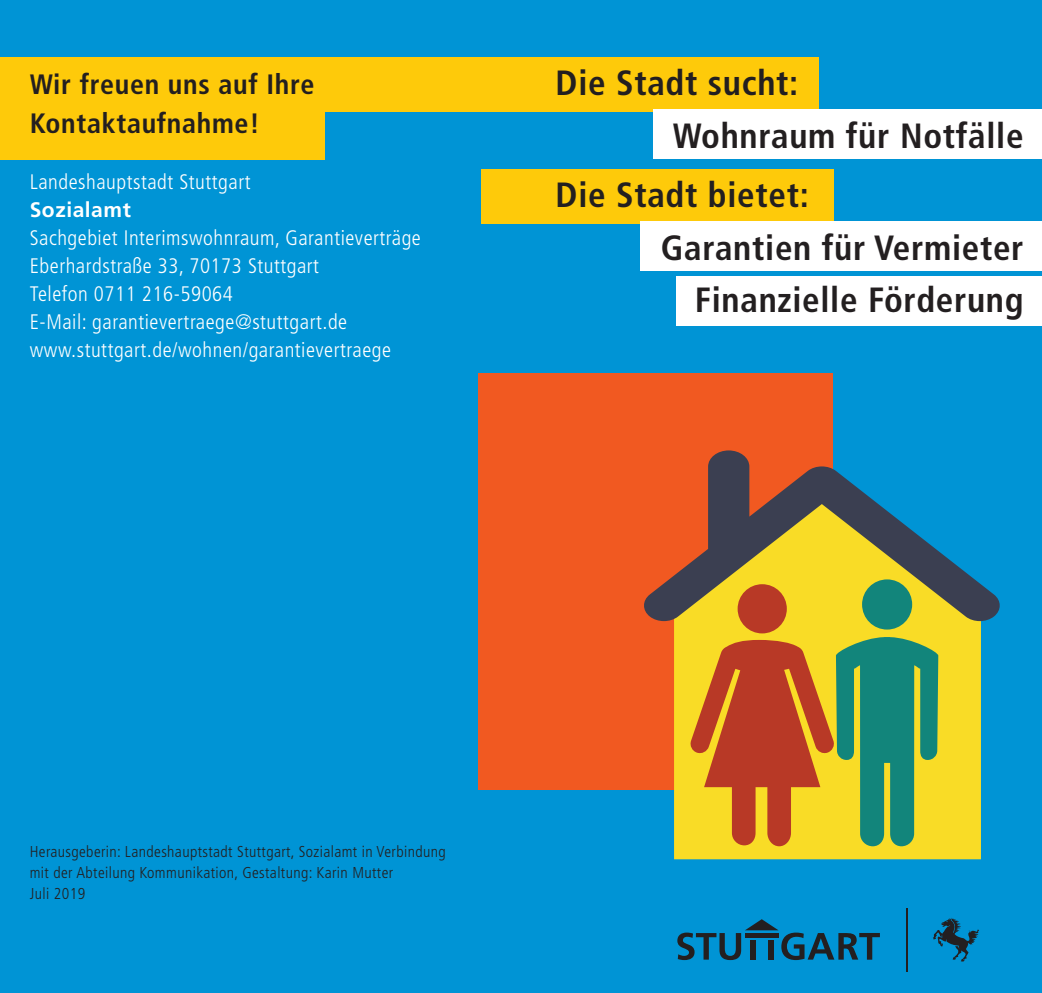
<style>
.page{position:relative;width:1042px;height:993px;background:#fff}
.page>*{position:absolute;margin:0;border:0;box-sizing:border-box;transform-origin:0 0}
.t1{font:700 condensed 35px/52.5px "Frutiger LT Com";letter-spacing:.02em;color:#231f20}
.t2{font:700 condensed 28px/38.5px "Frutiger LT Com";letter-spacing:.025em;color:#231f20}
.t3{font:300 condensed 21px/28px "Frutiger LT Com";letter-spacing:.025em;color:#fff}
.t4{font:700 21px "Frutiger LT Com";letter-spacing:.025em;color:#fff}
.t5{font:300 condensed 15.75px/21px "Frutiger LT Com";letter-spacing:.025em;color:#231f20}
</style>
<div class="page">
<div style="left:0;top:0;width:1042px;height:992px;background:#0094d5"></div>
<div style="left:478px;top:373px;width:354px;height:416px;background:#f15921"></div>
<div style="left:0;top:57px;width:818px;height:55px;background:#feca0a"></div>
<div style="left:652px;top:109px;width:390px;height:50px;background:#fff"></div>
<div style="left:481px;top:169px;width:352px;height:55px;background:#feca0a"></div>
<div style="left:0;top:105px;width:325px;height:55px;background:#feca0a"></div>
<div style="left:674px;top:621px;width:307px;height:238px;background:#f9dc26"></div>
<svg style="left:644px;top:450px;width:355px;height:171px"></svg>
<div style="left:737px;top:584px;width:50px;height:49px;background:#b83926;border-radius:50%"></div>
<div style="left:862px;top:579px;width:50px;height:50px;background:#12857b;border-radius:50%"></div>
<svg style="left:689px;top:636px;width:249px;height:210px;background:#a18c3d"></svg>
<svg style="left:677px;top:919px;width:203px;height:40px"></svg>
<svg style="left:933px;top:918px;width:46px;height:43px"></svg>
<hr style="left:906px;top:908px;width:1px;height:63px;background:#231f20">
<div style="left:640px;top:221px;width:402px;height:50px;background:#fff"></div>
<div style="left:676px;top:276px;width:366px;height:50px;background:#fff"></div>
<h2 class="t2" style="left:30px;top:65px;width:286px">Wir freuen uns auf Ihre<br>Kontaktaufnahme!</h2>
<p class="t3" style="left:30px;top:168px;width:222px">Landeshauptstadt Stuttgart</p>
<p class="t4" style="left:30px;top:197px;width:103px">Sozialamt</p>
<p class="t3" style="left:30px;top:224px;width:393px">Sachgebiet Interimswohnraum, Garantieverträge Eberhardstraße 33, 70173 Stuttgart<br>Telefon 0711 216-59064<br>E-Mail: garantievertraege@stuttgart.de www.stuttgart.de/wohnen/garantievertraege</p>
<h1 class="t1" style="left:673px;top:57px;width:352px;text-indent:-117px">Die Stadt sucht:<br>Wohnraum für Notfälle</h1>
<h1 class="t1" style="left:556px;top:169px;width:255px">Die Stadt bietet:</h1>
<h1 class="t1" style="left:661px;top:221px;width:364px">Garantien für Vermieter</h1>
<h1 class="t1" style="left:695px;top:274px;width:330px">Finanzielle Förderung</h1>
<p class="t5" style="left:30px;top:841px;width:417px">Herausgeberin: Landeshauptstadt Stuttgart, Sozialamt in Verbindung mit der Abteilung Kommunikation, Gestaltung: Karin Mutter<br>Juli 2019</p>
</div>
